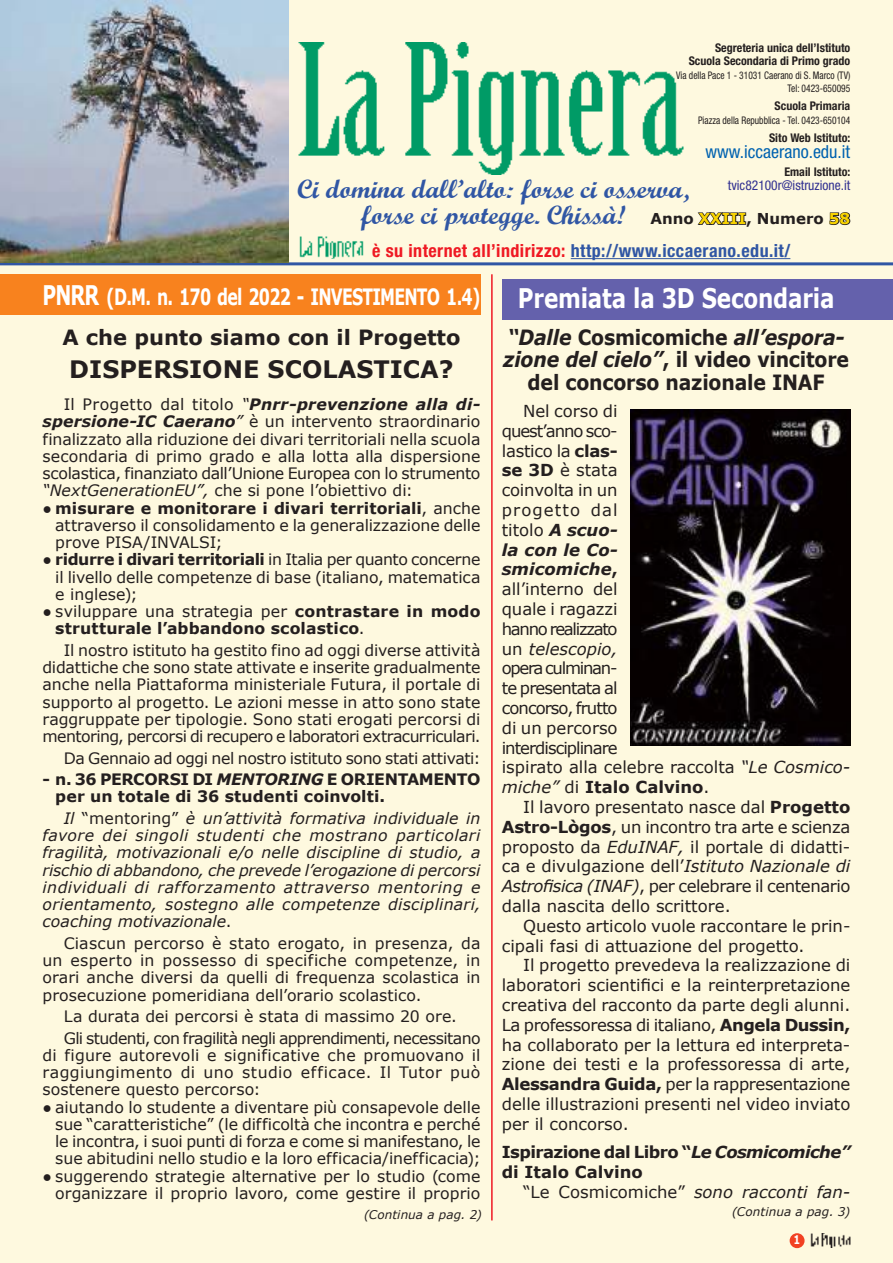
<style>
.page{position:relative;width:893px;height:1263px;background:#fff}
.page>*{position:absolute;margin:0;border:0;box-sizing:border-box;transform-origin:0 0}
.t1{font:700 27px/25.5px "Script";color:#3056a4;text-align:center}
.t2{font:700 27px "Verdana";letter-spacing:-.01em;color:#fff;scale:.8 1}
.t3{font:700 24px "Verdana";color:#241f1f}
.t4{font:700 22.5px "Verdana";letter-spacing:-.05em;color:#fff;scale:.7 1}
.t5{font:700 21px/22.5px "Verdana";letter-spacing:-.01em;color:#241f1f;text-align:center;scale:.9 1}
.t6{font:700 21px "Verdana";letter-spacing:-.01em;color:#241f1f}
.t7{font:700 condensed 18px "Helvetica Neue";letter-spacing:.025em;color:#3056a4}
.t8{font:condensed 18px "Helvetica Neue";color:#0062b0}
.t9{font:16.5px/19.8px "Verdana";color:#241f1f}
.t10{font:700 16.5px/19.8px "Verdana";letter-spacing:-.035em;color:#241f1f}
.t11{font:15.75px/17.2px "Verdana";letter-spacing:-.005em;color:#241f1f;text-align:justify}
.t12{font:italic 15.75px/17.2px "Verdana";letter-spacing:.01em;color:#241f1f;text-align:justify}
.t13{font:700 15.75px/17.2px "Verdana";color:#241f1f}
.t14{font:15.75px/21.5px "Verdana";letter-spacing:-.03em;color:#241f1f}
.t15{font:15.75px "Verdana";letter-spacing:-.025em;color:#241f1f}
.t16{font:700 15px "Verdana";color:#241f1f}
.t17{font:condensed 13.5px "Helvetica Neue";color:#313091}
.t18{font:700 condensed 12px/13.5px "Helvetica Neue";color:#241f1f;text-align:right}
.t19{font:italic 12px "Verdana";letter-spacing:.01em;color:#241f1f}
.t20{font:700 12px "Verdana";color:#fff;scale:.8 1}
.t21{font:condensed 10.5px/13.5px "Helvetica Neue";color:#241f1f;text-align:right;scale:.9 1}
.s1{color:#f8d300}
.s2{color:#ef1923}
.s3{font-size:27px}
.s4{font-style:italic}
.s5{font-weight:700;font-style:italic}
.s6{font-family:"Arial"}
.s7{font-weight:700}
.s8{font-family:"Arial";font-weight:400}
.s9{font-weight:400}
.s10{font-style:normal}
</style>
<div class="page">
<div style="left:0;top:4px;width:893px;height:1259px;background:#fef9df"></div>
<svg style="left:697px;top:212px;width:50px;height:13px"></svg>
<svg style="left:829px;top:212px;width:22px;height:14px"></svg>
<img style="left:299px;top:43px;width:384px;height:132px">
<hr style="left:0;top:262px;width:893px;height:3px;background:#3056a4">
<img style="left:0;top:0;width:288px;height:262px">
<hr style="left:571px;top:258px;width:219px;height:1px;background:#3056a4">
<img style="left:299px;top:236px;width:65px;height:23px">
<img style="left:810px;top:1233px;width:40px;height:14px">
<div style="left:790px;top:1234px;width:14px;height:13px;background:#f24122;border-radius:50%"></div>
<div style="left:790px;top:1233px;width:14px;height:15px;border:2px solid #f24122;border-radius:50%"></div>
<hr style="left:491px;top:274px;width:2px;height:946px;background:#ef1923">
<div style="left:0;top:274px;width:480px;height:41px;background:#f8821e"></div>
<img style="left:630px;top:409px;width:220px;height:337px">
<div style="left:502px;top:279px;width:391px;height:40px;background:#6461ac"></div>
<p class="t18" style="left:689px;top:41px;width:163px">Segreteria unica dell’Istituto<br>Scuola Secondaria di Primo grado</p>
<p class="t21" style="left:676px;top:68px;width:195px">Via della Pace 1 - 31031 Caerano di S. Marco (TV)<br>Tel: 0423-650095</p>
<p class="t18" style="left:775px;top:99px;width:77px">Scuola Primaria</p>
<p class="t21" style="left:698px;top:113px;width:171px">Piazza della Repubblica - Tel. 0423-650104</p>
<p class="t18" style="left:769px;top:131px;width:83px">Sito Web Istituto:</p>
<p class="t8" style="left:705px;top:142px;width:146px">www.iccaerano.edu.it</p>
<p class="t18" style="left:784px;top:165px;width:67px">Email Istituto:</p>
<p class="t17" style="left:728px;top:177px;width:124px">tvic82100r@istruzione.it</p>
<p class="t16" style="left:650px;top:208px;width:201px">Anno <span class="s1">XXIII</span>, Numero <span class="s1">58</span></p>
<h1 class="t1" style="left:297px;top:176px;width:394px">Ci domina dall’alto: forse ci osserva, forse ci protegge. Chissà!</h1>
<p class="t7" style="left:372px;top:240px;width:420px"><span class="s2">è su internet all’indirizzo:</span> http://www.iccaerano.edu.it/</p>
<h3 class="t4" style="left:43px;top:280px;width:627px"><span class="s3">PNRR</span> (D.M. n. 170 del 2022 - INVESTIMENTO 1.4)</h3>
<h3 class="t6" style="left:62px;top:322px;width:400px">A che punto siamo con il Progetto</h3>
<h2 class="t3" style="left:69px;top:352px;width:386px">DISPERSIONE SCOLASTICA?</h2>
<p class="t11" style="left:43px;top:396px;width:439px;text-indent:21px">Il Progetto dal titolo <span class="s4">“</span><span class="s5">Pnrr-prevenzione alla di&shy;spersione-IC Caerano</span><span class="s4">”</span> è un intervento straordinario finalizzato alla riduzione dei divari territoriali nella scuola secondaria di primo grado e alla lotta alla dispersione scolastica, finanziato dall’Unione Europea con lo strumento <span class="s4">“NextGenerationEU”,</span> che si pone l’obiettivo di:</p>
<p class="t11" style="left:55px;top:499px;width:427px;text-indent:-13px"><span class="s6">●</span> <span class="s7">misurare e monitorare i divari territoriali</span>, anche attraverso il consolidamento e la generalizzazione delle prove PISA/INVALSI;</p>
<p class="t11" style="left:55px;top:551px;width:427px;text-indent:-13px"><span class="s6">●</span> <span class="s7">ridurre i divari territoriali</span> in Italia per quanto concerne il livello delle competenze di base (italiano, matematica e inglese);</p>
<p class="t13" style="left:55px;top:602px;width:427px;text-indent:-13px"><span class="s8">●</span> <span class="s9">sviluppare una strategia per</span> contrastare in modo strutturale l’abbandono scolastico<span class="s9">.</span></p>
<p class="t11" style="left:43px;top:641px;width:439px;text-indent:21px">Il nostro istituto ha gestito fino ad oggi diverse attività didattiche che sono state attivate e inserite gradualmente anche nella Piattaforma ministeriale Futura, il portale di supporto al progetto. Le azioni messe in atto sono state raggruppate per tipologie. Sono stati erogati percorsi di mentoring, percorsi di recupero e laboratori extracurriculari.</p>
<p class="t15" style="left:64px;top:747px;width:418px">Da Gennaio ad oggi nel nostro istituto sono stati attivati:</p>
<p class="t13" style="left:55px;top:770px;width:427px;text-indent:-13px">- n. 36 PERCORSI DI <span class="s4">MENTORING</span> E ORIENTAMENTO per un totale di 36 studenti coinvolti.</p>
<p class="t12" style="left:43px;top:809px;width:439px;text-indent:21px">Il <span class="s10">“mentoring”</span> è un’attività formativa individuale in favore dei singoli studenti che mostrano particolari fragilità, motivazionali e/o nelle discipline di studio, a rischio di abbandono, che prevede l’erogazione di percorsi individuali di rafforzamento attraverso mentoring e orientamento, sostegno alle competenze disciplinari, coaching motivazionale<span class="s10">.</span></p>
<p class="t11" style="left:43px;top:934px;width:440px;text-indent:21px">Ciascun percorso è stato erogato, in presenza, da un esperto in possesso di specifiche competenze, in orari anche diversi da quelli di frequenza scolastica in prosecuzione pomeridiana dell’orario scolastico.</p>
<p class="t14" style="left:64px;top:1005px;width:418px">La durata dei percorsi è stata di massimo 20 ore.<br>Gli studenti, con fragilità negli apprendimenti, necessitano</p>
<p class="t11" style="left:43px;top:1046px;width:439px">di figure autorevoli e significative che promuovano il raggiungimento di uno studio efficace. Il Tutor può sostenere questo percorso:</p>
<p class="t11" style="left:55px;top:1098px;width:427px;text-indent:-13px"><span class="s6">●</span> aiutando lo studente a diventare più consapevole delle sue “caratteristiche” (le difficoltà che incontra e perché le incontra, i suoi punti di forza e come si manifestano, le sue abitudini nello studio e la loro efficacia/inefficacia);</p>
<p class="t11" style="left:43px;top:1167px;width:439px;text-align:right"><span class="s6">●</span> suggerendo strategie alternative per lo studio (come organizzare il proprio lavoro, come gestire il proprio</p>
<p class="t19" style="left:364px;top:1207px;width:119px">(Continua a pag. 2)</p>
<h1 class="t2" style="left:518px;top:279px;width:397px">Premiata la 3D Secondaria</h1>
<h3 class="t5" style="left:503px;top:326px;width:386px"><span class="s4">“Dalle</span> Cosmicomiche <span class="s4">all’espora&shy;zione del cielo”</span>, il video vincitore del concorso nazionale INAF</h3>
<p class="t9" style="left:502px;top:401px;width:350px;text-indent:21px">Nel corso di<br>quest’anno sco-<br>lastico la <span class="s7">clas-<br>se 3D</span> è stata<br>coinvolta in un<br>progetto dal<br>titolo <span class="s5">A scuo-<br>la con le Co-<br>smicomiche</span><span class="s7">,<br></span>all’interno del<br>quale i ragazzi<br>hanno realizzato<br>un <span class="s4">telescopio,<br></span>opera culminan-<br>te presentata al<br>concorso, frutto<br>di un percorso<br>interdisciplinare<br>ispirato alla celebre raccolta <span class="s4">“Le Cosmico&shy;miche”</span> di <span class="s7">Italo Calvino</span>.</p>
<p class="t9" style="left:502px;top:797px;width:350px;text-align:justify;text-indent:21px">Il lavoro presentato nasce dal <span class="s7">Progetto Astro-Lògos</span>, un incontro tra arte e scienza proposto da <span class="s4">EduINAF,</span> il portale di didatti&shy;ca e divulgazione dell’<span class="s4">Istituto Nazionale di Astrofisica (INAF)</span>, per celebrare il centenario dalla nascita dello scrittore.</p>
<p class="t9" style="left:502px;top:916px;width:350px;text-indent:21px">Questo articolo vuole raccontare le prin&shy;cipali fasi di attuazione del progetto.</p>
<p class="t9" style="left:502px;top:955px;width:350px;text-align:justify;text-indent:21px">Il progetto prevedeva la realizzazione di laboratori scientifici e la reinterpretazione creativa del racconto da parte degli alunni.<br>La professoressa di italiano, <span class="s7">Angela Dussin, </span>ha collaborato per la lettura ed interpreta&shy;zione dei testi e la professoressa di arte, <span class="s7">Alessandra Guida,</span> per la rappresentazione delle illustrazioni presenti nel video inviato per il concorso.</p>
<p class="t10" style="left:502px;top:1142px;width:350px">Ispirazione dal Libro “<span class="s4">Le Cosmicomiche” </span>di Italo Calvino</p>
<p class="t9" style="left:523px;top:1182px;width:329px">“Le Cosmicomiche” <span class="s4">sono racconti fan-</span></p>
<p class="t19" style="left:732px;top:1203px;width:120px">(Continua a pag. 3)</p>
<p class="t20" style="left:793px;top:1231px;width:10px">3</p>
<p class="t20" style="left:793px;top:1231px;width:10px">1</p>
</div>
